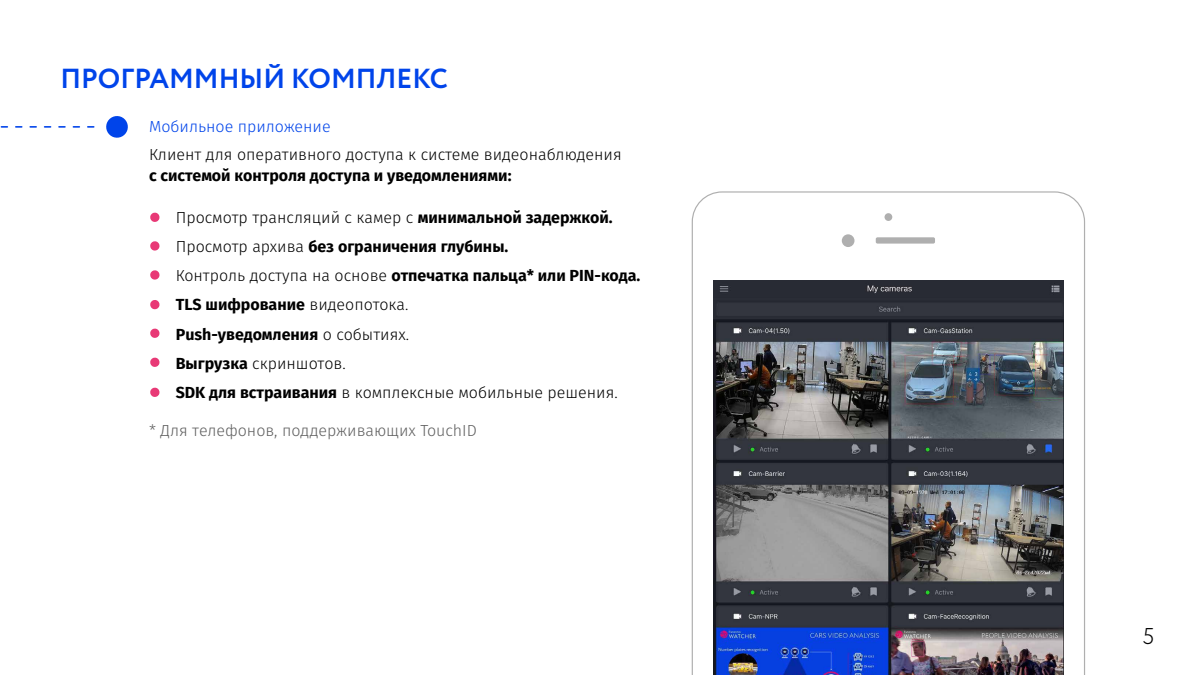
<style>
.page{position:relative;width:1200px;height:675px;background:#fff}
.page>*{position:absolute;margin:0;border:0;box-sizing:border-box;transform-origin:0 0}
.t1{font:700 27.52px "Circe";color:#0044ea}
.t2{font:300 22.8px "Circe";color:#000}
.t3{font:700 16px/29.2px "Fira Sans";color:#000}
.t4{font:300 16px "Fira Sans";color:#000}
.t5{font:300 16px "Fira Sans";color:#606060}
.t6{font:300 16px "Fira Sans";color:#0044ea}
.s1{font-weight:300}
</style>
<div class="page">
<svg style="left:106px;top:116px;width:22px;height:22px"></svg>
<svg style="left:0;top:126px;width:94px;height:2px"></svg>
<svg style="left:150px;top:212px;width:10px;height:10px"></svg>
<svg style="left:150px;top:241px;width:10px;height:10px"></svg>
<svg style="left:150px;top:270px;width:10px;height:10px"></svg>
<svg style="left:150px;top:300px;width:10px;height:10px"></svg>
<svg style="left:150px;top:328px;width:10px;height:10px"></svg>
<svg style="left:150px;top:357px;width:10px;height:10px"></svg>
<svg style="left:150px;top:387px;width:10px;height:10px"></svg>
<svg style="left:692px;top:191px;width:393px;height:483px"></svg>
<div style="left:885px;top:213px;width:7px;height:8px;background:#afafaf;border-radius:50%"></div>
<div style="left:842px;top:234px;width:12px;height:13px;background:#afafaf;border-radius:50%"></div>
<div style="left:876px;top:237px;width:59px;height:6px;background:#afafaf;border-radius:2px"></div>
<img style="left:713px;top:280px;width:351px;height:394px">
<h1 class="t1" style="left:60px;top:60px;width:389px">ПРОГРАММНЫЙ КОМПЛЕКС</h1>
<p class="t6" style="left:149px;top:115px;width:183px">Мобильное приложение</p>
<p class="t4" style="left:149px;top:143px;width:474px">Клиент для оперативного доступа к системе видеонаблюдения</p>
<p class="t3" style="left:149px;top:159px;width:364px">с системой контроля доступа и уведомлениями:</p>
<p class="t3" style="left:176px;top:201px;width:466px"><span class="s1">Просмотр трансляций с камер с</span> минимальной задержкой.<br><span class="s1">Просмотр архива</span> без ограничения глубины.<br><span class="s1">Контроль доступа на основе</span> отпечатка пальца* или PIN-кода.<br>TLS шифрование <span class="s1">видеопотока.<br></span>Push-уведомления <span class="s1">о событиях.<br></span>Выгрузка <span class="s1">скриншотов.<br></span>SDK для встраивания <span class="s1">в комплексные мобильные решения.</span></p>
<p class="t5" style="left:149px;top:418px;width:329px">* Для телефонов, поддерживающих TouchID</p>
<h2 class="t2" style="left:1143px;top:620px;width:13px">5</h2>
</div>
